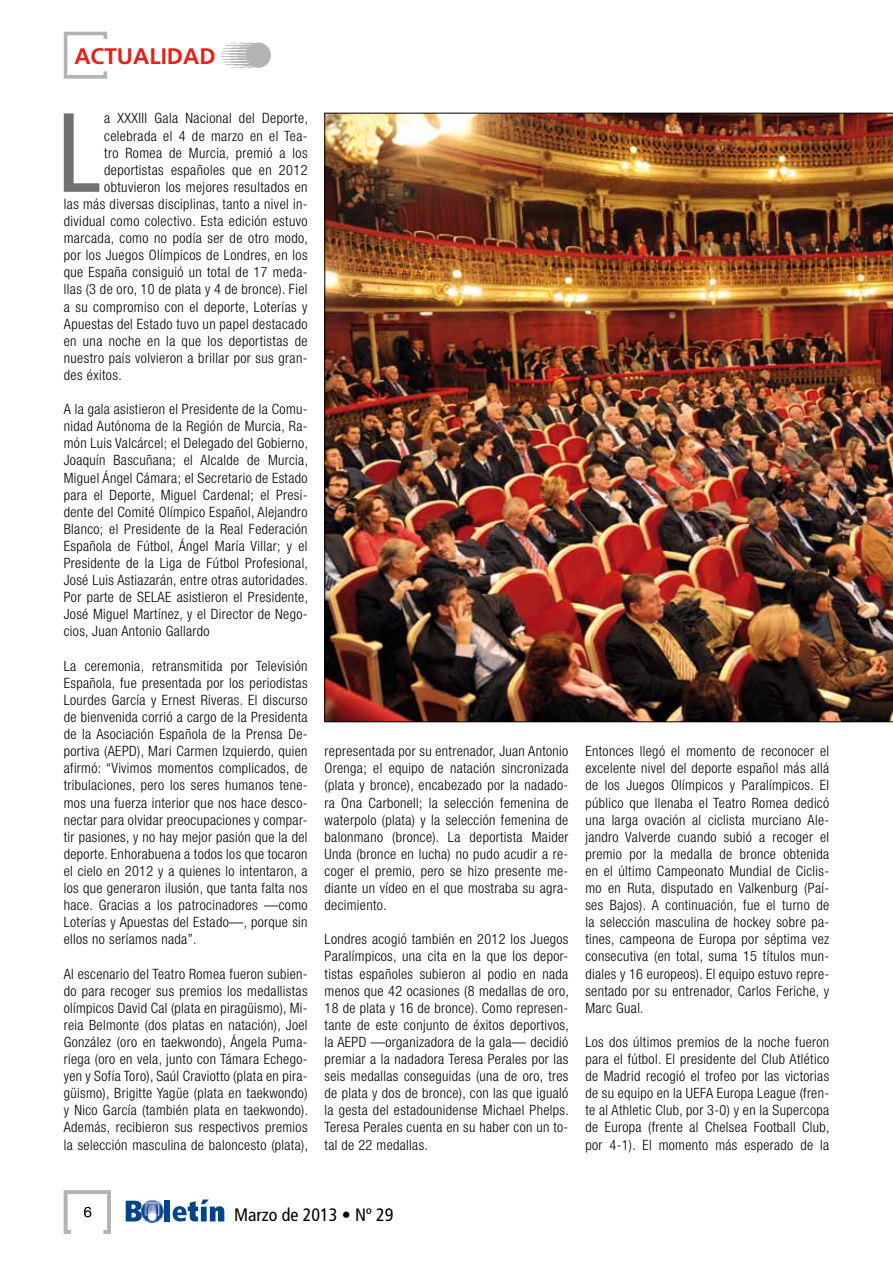
<style>
.page{position:relative;width:893px;height:1263px;background:#fff}
.page>*{position:absolute;margin:0;border:0;box-sizing:border-box;transform-origin:0 0}
.t1{font:condensed 112.2px "Frutiger LT Std";color:#707172}
.t2{font:700 22.5px "Frutiger LT Std";color:#e32119}
.t3{font:condensed 18px "Frutiger LT Std";color:#000}
.t4{font:300 condensed 14.25px/17.1px "Helvetica Neue LT Std";letter-spacing:.03em;color:#000;text-align:justify}
.t5{font:300 14.25px "Helvetica Neue LT Std";color:#000}
</style>
<div class="page">
<svg style="left:64px;top:32px;width:43px;height:47px"></svg>
<svg style="left:221px;top:43px;width:42px;height:25px"></svg>
<div style="left:246px;top:43px;width:25px;height:25px;background:#b1b3b4;border-radius:50%"></div>
<svg style="left:126px;top:1201px;width:15px;height:20px"></svg>
<div style="left:164px;top:1200px;width:6px;height:21px;background:#004489"></div>
<svg style="left:173px;top:1199px;width:51px;height:22px"></svg>
<img style="left:141px;top:1199px;width:23px;height:24px">
<svg style="left:64px;top:1190px;width:47px;height:44px"></svg>
<img style="left:325px;top:113px;width:568px;height:609px">
<h2 class="t2" style="left:74px;top:43px;width:143px">ACTUALIDAD</h2>
<h1 class="t1" style="left:55px;top:88px;width:47px">L</h1>
<p class="t4" style="left:104px;top:110px;width:205px">a XXXIII Gala Nacional del Deporte,</p>
<p class="t4" style="left:104px;top:127px;width:205px">celebrada el 4 de marzo en el Tea-</p>
<p class="t4" style="left:104px;top:144px;width:205px">tro Romea de Murcia, premió a los</p>
<p class="t4" style="left:104px;top:161px;width:205px">deportistas españoles que en 2012</p>
<p class="t4" style="left:104px;top:178px;width:205px">obtuvieron los mejores resultados en</p>
<p class="t4" style="left:64px;top:195px;width:245px">las más diversas disciplinas, tanto a nivel in-</p>
<p class="t4" style="left:64px;top:212px;width:245px">dividual como colectivo. Esta edición estuvo</p>
<p class="t4" style="left:64px;top:229px;width:246px">marcada, como no podía ser de otro modo,</p>
<p class="t4" style="left:64px;top:246px;width:245px">por los Juegos Olímpicos de Londres, en los</p>
<p class="t4" style="left:64px;top:264px;width:245px">que España consiguió un total de 17 meda-</p>
<p class="t4" style="left:64px;top:281px;width:245px">llas (3 de oro, 10 de plata y 4 de bronce). Fiel</p>
<p class="t4" style="left:64px;top:298px;width:245px">a su compromiso con el deporte, Loterías y</p>
<p class="t4" style="left:64px;top:315px;width:245px">Apuestas del Estado tuvo un papel destacado</p>
<p class="t4" style="left:64px;top:332px;width:245px">en una noche en la que los deportistas de</p>
<p class="t4" style="left:64px;top:349px;width:245px">nuestro país volvieron a brillar por sus gran-</p>
<p class="t4" style="left:64px;top:366px;width:60px">des éxitos.</p>
<p class="t4" style="left:64px;top:400px;width:246px">A la gala asistieron el Presidente de la Comu&shy;nidad Autónoma de la Región de Murcia, Ra&shy;món Luis Valcárcel; el Delegado del Gobierno, Joaquín Bascuñana; el Alcalde de Murcia, Miguel Ángel Cámara; el Secretario de Estado para el Deporte, Miguel Cardenal; el Presi&shy;dente del Comité Olímpico Español, Alejandro Blanco; el Presidente de la Real Federación Española de Fútbol, Ángel María Villar; y el Presidente de la Liga de Fútbol Profesional, José Luis Astiazarán, entre otras autoridades.<br>Por parte de SELAE asistieron el Presidente, José Miguel Martínez, y el Director de Nego&shy;cios, Juan Antonio Gallardo</p>
<p class="t4" style="left:64px;top:657px;width:245px">La ceremonia, retransmitida por Televisión Española, fue presentada por los periodistas Lourdes García y Ernest Riveras. El discurso de bienvenida corrió a cargo de la Presidenta de la Asociación Española de la Prensa De&shy;portiva (AEPD), Mari Carmen Izquierdo, quien afirmó: “Vivimos momentos complicados, de tribulaciones, pero los seres humanos tene&shy;mos una fuerza interior que nos hace desco&shy;nectar para olvidar preocupaciones y compar&shy;tir pasiones, y no hay mejor pasión que la del deporte. Enhorabuena a todos los que tocaron el cielo en 2012 y a quienes lo intentaron, a los que generaron ilusión, que tanta falta nos hace. Gracias a los patrocinadores —como Loterías y Apuestas del Estado—, porque sin ellos no seríamos nada”.</p>
<p class="t4" style="left:64px;top:965px;width:246px">Al escenario del Teatro Romea fueron subien&shy;do para recoger sus premios los medallistas olímpicos David Cal (plata en piragüismo), Mi&shy;reia Belmonte (dos platas en natación), Joel González (oro en taekwondo), Ángela Puma&shy;riega (oro en vela, junto con Támara Echego&shy;yen y Sofía Toro), Saúl Craviotto (plata en pira&shy;güismo), Brigitte Yagüe (plata en taekwondo) y Nico García (también plata en taekwondo).<br>Además, recibieron sus respectivos premios la selección masculina de baloncesto (plata),</p>
<p class="t4" style="left:325px;top:742px;width:245px">representada por su entrenador, Juan Antonio Orenga; el equipo de natación sincronizada (plata y bronce), encabezado por la nadado&shy;ra Ona Carbonell; la selección femenina de waterpolo (plata) y la selección femenina de balonmano (bronce). La deportista Maider Unda (bronce en lucha) no pudo acudir a re&shy;coger el premio, pero se hizo presente me&shy;diante un vídeo en el que mostraba su agra&shy;decimiento.</p>
<p class="t4" style="left:325px;top:930px;width:246px">Londres acogió también en 2012 los Juegos Paralímpicos, una cita en la que los depor&shy;tistas españoles subieron al podio en nada menos que 42 ocasiones (8 medallas de oro, 18 de plata y 16 de bronce). Como represen&shy;tante de este conjunto de éxitos deportivos, la AEPD —organizadora de la gala— decidió premiar a la nadadora Teresa Perales por las seis medallas conseguidas (una de oro, tres de plata y dos de bronce), con las que igualó la gesta del estadounidense Michael Phelps.<br>Teresa Perales cuenta en su haber con un to&shy;tal de 22 medallas.</p>
<p class="t4" style="left:585px;top:742px;width:245px">Entonces llegó el momento de reconocer el excelente nivel del deporte español más allá de los Juegos Olímpicos y Paralímpicos. El público que llenaba el Teatro Romea dedicó una larga ovación al ciclista murciano Ale&shy;jandro Valverde cuando subió a recoger el premio por la medalla de bronce obtenida en el último Campeonato Mundial de Ciclis&shy;mo en Ruta, disputado en Valkenburg (Paí&shy;ses Bajos). A continuación, fue el turno de la selección masculina de hockey sobre pa&shy;tines, campeona de Europa por séptima vez consecutiva (en total, suma 15 títulos mun&shy;diales y 16 europeos). El equipo estuvo repre&shy;sentado por su entrenador, Carlos Feriche, y Marc Gual.</p>
<p class="t4" style="left:585px;top:1033px;width:246px">Los dos últimos premios de la noche fueron para el fútbol. El presidente del Club Atlético de Madrid recogió el trofeo por las victorias de su equipo en la UEFA Europa League (fren&shy;te al Athletic Club, por 3-0) y en la Supercopa de Europa (frente al Chelsea Football Club, por 4-1). El momento más esperado de la</p>
<p class="t5" style="left:84px;top:1203px;width:9px">6</p>
<p class="t3" style="left:234px;top:1204px;width:161px">Marzo de 2013 • Nº 29</p>
</div>
